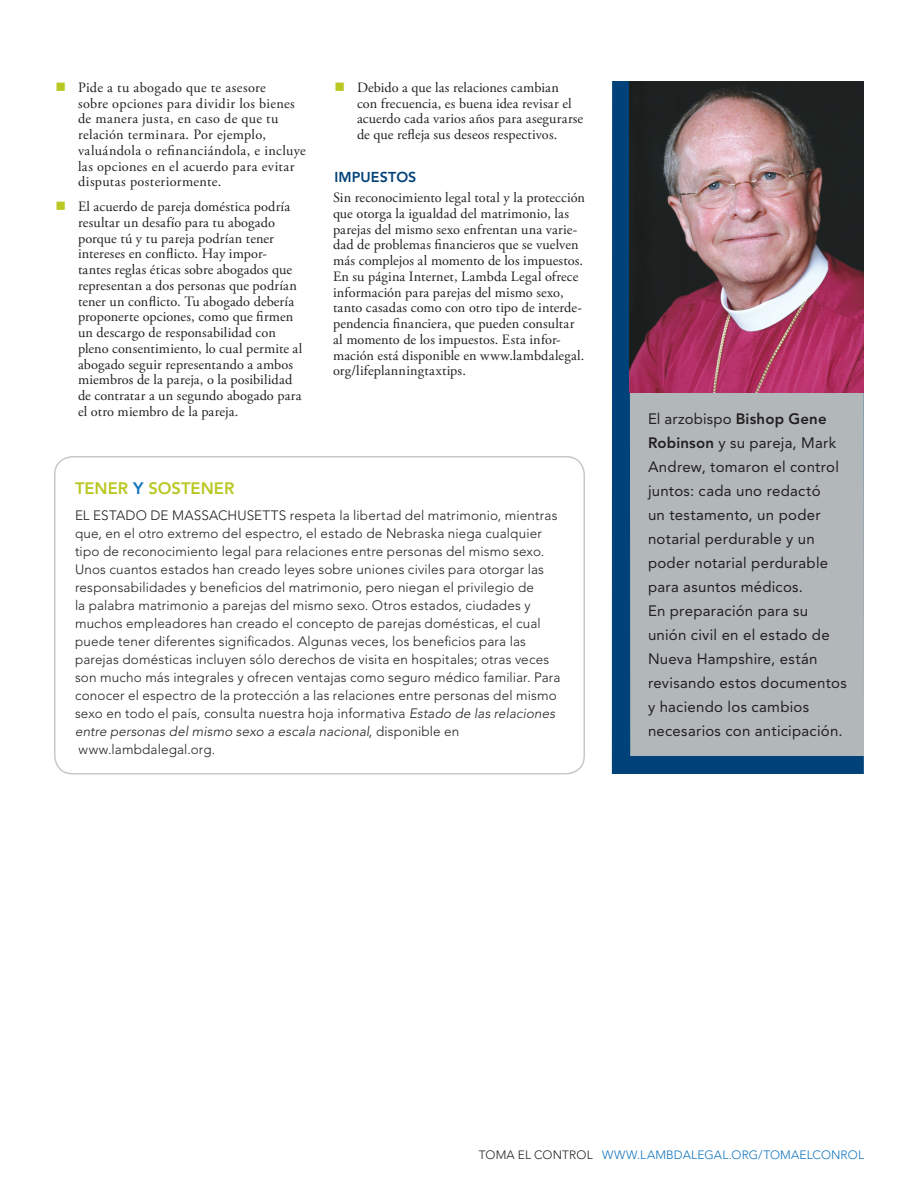
<style>
.page{position:relative;width:918px;height:1188px;background:#fff}
.page>*{position:absolute;margin:0;border:0;box-sizing:border-box;transform-origin:0 0}
.t1{font:800 16.5px "Avenir LT Std";letter-spacing:.005em;color:#bac824}
.t2{font:15px/24px "Avenir LT Std";letter-spacing:.02em;color:#231f20}
.t3{font:14.25px/15.8px "Adobe Garamond Pro";letter-spacing:.01em;color:#231f20}
.t4{font:800 14.25px "Avenir LT Std";letter-spacing:.005em;color:#004279}
.t5{font:300 13.5px/18px "Avenir LT Std";letter-spacing:.01em;color:#231f20}
.t6{font:300 12px "Avenir LT Std";letter-spacing:.015em;color:#1074bc}
.t7{font:300 12px "Avenir LT Std";letter-spacing:.015em;color:#231f20}
.s1{color:#bac824}
.s2{color:#1074bc}
.s3{font-style:italic}
.s4{font-weight:800}
</style>
<div class="page">
<div style="left:612px;top:81px;width:252px;height:693px;background:#004279"></div>
<div style="left:630px;top:393px;width:234px;height:363px;background:#b2b8ba"></div>
<img style="left:630px;top:81px;width:234px;height:312px">
<div style="left:54px;top:456px;width:531px;height:319px;border:2px solid #c6c9cb;border-radius:18px"></div>
<p class="t3" style="left:78px;top:80px;width:229px;text-indent:-23px"><span class="s1">■</span> Pide a tu abogado que te asesore<br>sobre opciones para dividir los bienes de manera justa, en caso de que tu relación terminara. Por ejemplo, valuándola o refinanciándola, e incluye las opciones en el acuerdo para evitar disputas posteriormente.</p>
<p class="t3" style="left:78px;top:199px;width:226px;text-indent:-23px"><span class="s1">■</span> El acuerdo de pareja doméstica podría resultar un desafío para tu abogado porque tú y tu pareja podrían tener intereses en conflicto. Hay impor&shy;tantes reglas éticas sobre abogados que representan a dos personas que podrían tener un conflicto. Tu abogado debería proponerte opciones, como que firmen un descargo de responsabilidad con pleno consentimiento, lo cual permite al abogado seguir representando a ambos miembros de la pareja, o la posibilidad de contratar a un segundo abogado para el otro miembro de la pareja.</p>
<p class="t3" style="left:357px;top:80px;width:228px;text-indent:-23px"><span class="s1">■</span> Debido a que las relaciones cambian<br>con frecuencia, es buena idea revisar el acuerdo cada varios años para asegurarse de que refleja sus deseos respectivos.</p>
<p class="t4" style="left:335px;top:169px;width:83px">IMPUESTOS</p>
<p class="t3" style="left:333px;top:190px;width:253px">Sin reconocimiento legal total y la protección que otorga la igualdad del matrimonio, las parejas del mismo sexo enfrentan una varie&shy;dad de problemas financieros que se vuelven más complejos al momento de los impuestos.<br>En su página Internet, Lambda Legal ofrece información para parejas del mismo sexo, tanto casadas como con otro tipo de interde&shy;pendencia financiera, que pueden consultar al momento de los impuestos. Esta infor&shy;mación está disponible en www.lambdalegal. org/lifeplanningtaxtips.</p>
<p class="t1" style="left:75px;top:479px;width:161px">TENER <span class="s2">y</span> SOSTENER</p>
<p class="t5" style="left:75px;top:506px;width:27px">El esta</p>
<p class="t5" style="left:126px;top:506px;width:69px">do de Massachusetts</p>
<p class="t5" style="left:75px;top:506px;width:487px;text-indent:215px">respeta la libertad del matrimonio, mientras que, en el otro extremo del espectro, el estado de Nebraska niega cualquier tipo de reconocimiento legal para relaciones entre personas del mismo sexo.<br>Unos cuantos estados han creado leyes sobre uniones civiles para otorgar las responsabilidades y beneficios del matrimonio, pero niegan el privilegio de<br>la palabra matrimonio a parejas del mismo sexo. Otros estados, ciudades y muchos empleadores han creado el concepto de parejas domésticas, el cual puede tener diferentes significados. Algunas veces, los beneficios para las parejas domésticas incluyen sólo derechos de visita en hospitales; otras veces son mucho más integrales y ofrecen ventajas como seguro médico familiar. Para conocer el espectro de la protección a las relaciones entre personas del mismo sexo en todo el país, consulta nuestra hoja informativa <span class="s3">Estado de las relaciones entre personas del mismo sexo a escala nacional</span>, disponible en www.lambdalegal.org.</p>
<p class="t2" style="left:648px;top:407px;width:200px">El arzobispo <span class="s4">Bishop Gene<br>Robinson</span> y su pareja, Mark<br>Andrew, tomaron el control juntos: cada uno redactó<br>un testamento, un poder notarial perdurable y un poder notarial perdurable para asuntos médicos.<br>En preparación para su unión civil en el estado de<br>Nueva Hampshire, están revisando estos documentos y haciendo los cambios necesarios con anticipación.</p>
<p class="t7" style="left:479px;top:1148px;width:171px">Toma el Control <span class="s2">www.lamb</span></p>
<p class="t6" style="left:674px;top:1148px;width:18px">dalegal</p>
<p class="t6" style="left:729px;top:1148px;width:61px">.org/tomaelc</p>
<p class="t6" style="left:821px;top:1148px;width:41px">on rol</p>
</div>
